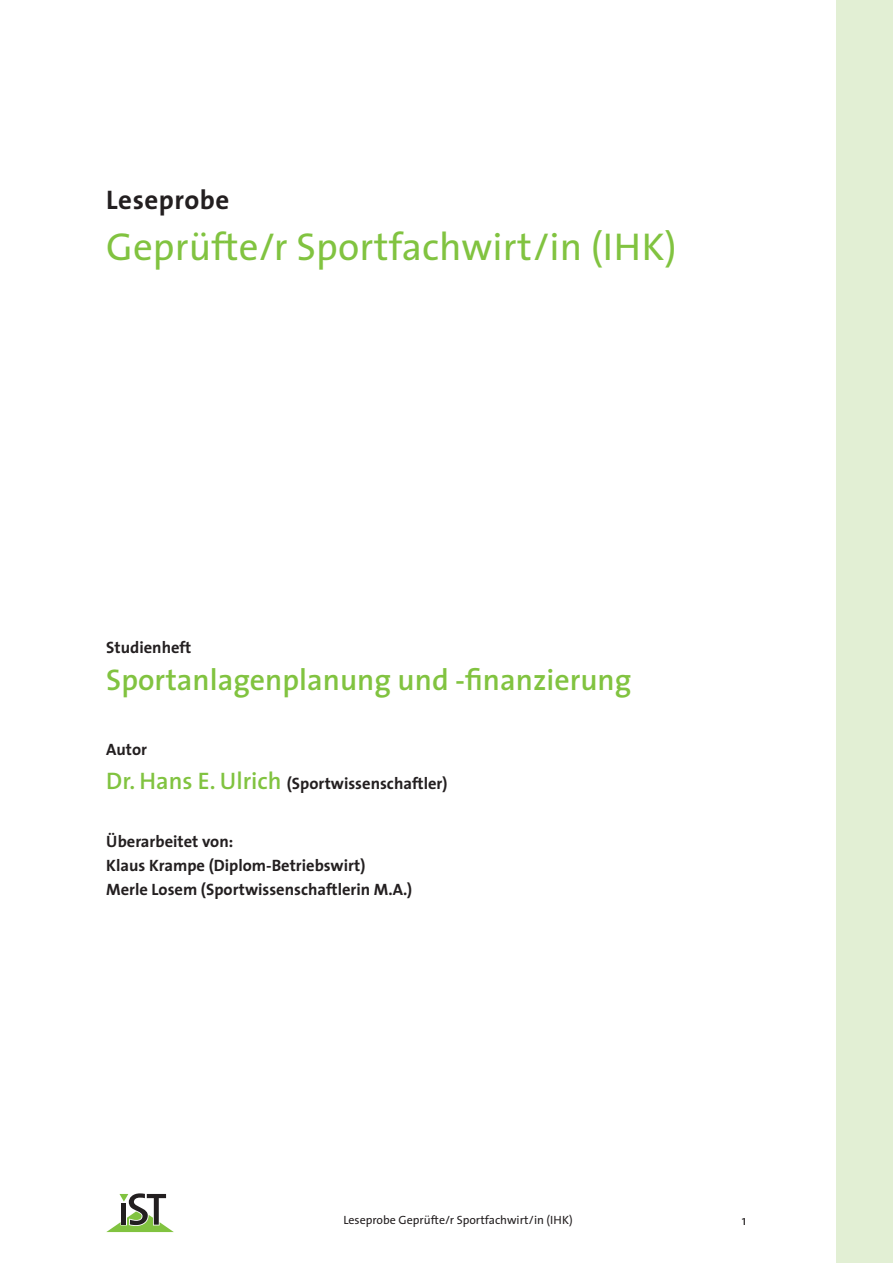
<style>
.page{position:relative;width:893px;height:1263px;background:#fff}
.page>*{position:absolute;margin:0;border:0;box-sizing:border-box;transform-origin:0 0}
.t1{font:39px "The Sans";letter-spacing:.005em;color:#81c340}
.t2{font:600 30px "The Sans";color:#81c340}
.t3{font:700 27px "The Sans";letter-spacing:.02em;color:#231f20}
.t4{font:700 16.5px/24px "The Sans";color:#231f20}
.t5{font:13.5px "The Sans";color:#231f20}
.t6{font:12px "The Sans";color:#231f20}
.s1{font-weight:600;font-size:24px;color:#81c340}
</style>
<div class="page">
<svg style="left:106px;top:1193px;width:68px;height:39px"></svg>
<div style="left:836px;top:0;width:57px;height:1263px;background:#e2efd4"></div>
<h3 class="t3" style="left:106px;top:177px;width:125px">Leseprobe</h3>
<h1 class="t1" style="left:106px;top:214px;width:572px">Geprüfte/r Sportfachwirt/in (IHK)</h1>
<p class="t4" style="left:106px;top:635px;width:86px">Studienheft</p>
<h2 class="t2" style="left:106px;top:655px;width:527px">Sportanlagenplanung und -finanzierung</h2>
<p class="t4" style="left:106px;top:732px;width:343px;line-height:34.2px">Autor<br><span class="s1">Dr. Hans E. Ulrich</span> (Sportwissenschaftler)</p>
<p class="t4" style="left:106px;top:829px;width:308px">Überarbeitet von:<br>Klaus Krampe (Diplom-Betriebswirt)<br>Merle Losem (Sportwissenschaftlerin M.A.)</p>
<p class="t6" style="left:343px;top:1210px;width:231px">Leseprobe Geprüfte/r Sportfachwirt/in (IHK)</p>
<p class="t5" style="left:742px;top:1209px;width:6px">1</p>
</div>
